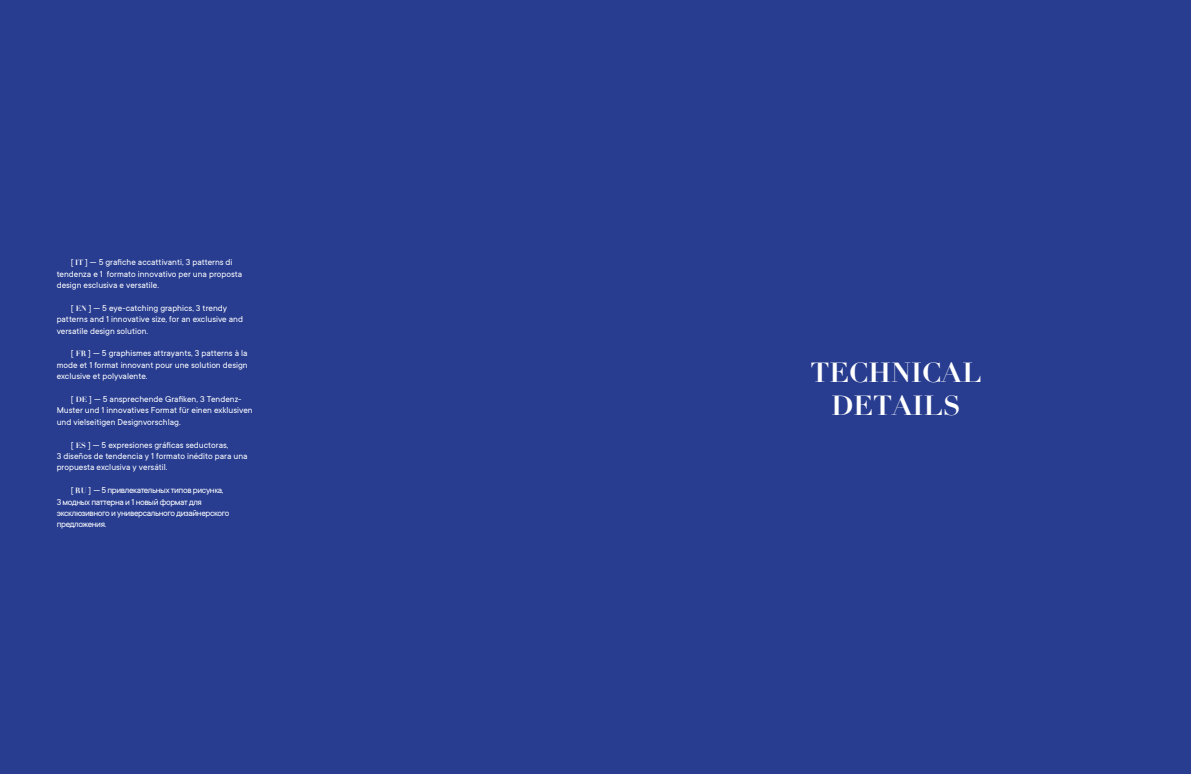
<style>
.page{position:relative;width:1191px;height:774px;background:#fff}
.page>*{position:absolute;margin:0;border:0;box-sizing:border-box;transform-origin:0 0}
.t1{font:700 27px/32.4px "Didot";color:#fff;text-align:center}
.t2{font:9.5px/11.4px "TT Commons";color:#fff}
.t3{font:9.5px/11.4px "TT Commons";letter-spacing:-.04em;color:#fff}
.s1{font-family:"Didot";font-weight:700;font-size:7.5px}
</style>
<div class="page">
<div style="left:0;top:0;width:604px;height:774px;background:#283d90"></div>
<div style="left:587px;top:0;width:604px;height:774px;background:#283d90"></div>
<p class="t2" style="left:57px;top:257px;width:187px;text-indent:14px">[ <span class="s1">IT</span> ] — 5 grafiche accattivanti, 3 patterns di tendenza e 1 formato innovativo per una proposta design esclusiva e versatile.</p>
<p class="t2" style="left:57px;top:302px;width:188px;text-indent:14px">[ <span class="s1">EN</span> ] — 5 eye-catching graphics, 3 trendy patterns and 1 innovative size, for an exclusive and versatile design solution.</p>
<p class="t2" style="left:57px;top:348px;width:192px;text-align:justify;text-indent:14px">[ <span class="s1">FR</span> ] — 5 graphismes attrayants, 3 patterns à la mode et 1 format innovant pour une solution design exclusive et polyvalente.</p>
<p class="t2" style="left:57px;top:393px;width:197px;text-indent:14px">[ <span class="s1">DE</span> ] — 5 ansprechende Grafiken, 3 Tendenz-<br>Muster und 1 innovatives Format für einen exklusiven und vielseitigen Designvorschlag.</p>
<p class="t2" style="left:57px;top:439px;width:192px;text-indent:14px">[ <span class="s1">ES</span> ] — 5 expresiones gráficas seductoras,<br>3 diseños de tendencia y 1 formato inédito para una propuesta exclusiva y versátil.</p>
<p class="t3" style="left:57px;top:485px;width:174px;text-indent:14px">[ <span class="s1">RU</span> ] — 5 привлекательных типов рисунка, 3 модных паттерна и 1 новый формат для эксклюзивного и универсального дизайнерского предложения.</p>
<h1 class="t1" style="left:810px;top:357px;width:172px">TECHNICAL<br>DETAILS</h1>
</div>
